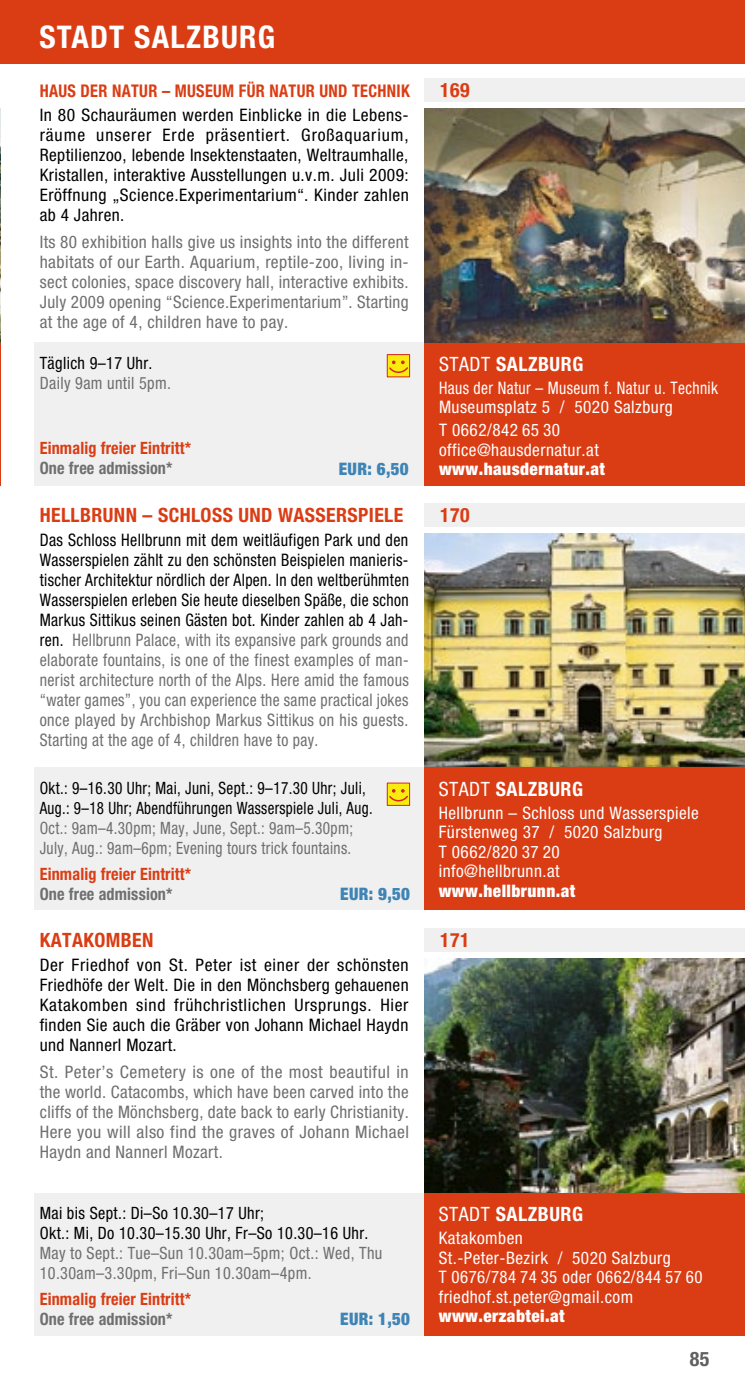
<style>
.page{position:relative;width:745px;height:1382px;background:#fff}
.page>*{position:absolute;margin:0;border:0;box-sizing:border-box;transform-origin:0 0}
.t1{font:700 condensed 31.25px "Helvetica Neue LT Std";letter-spacing:.04em;color:#fff}
.t2{font:700 condensed 20px "Helvetica Neue LT Std";color:#606060}
.t3{font:700 condensed 19.75px "Helvetica Neue LT Std";letter-spacing:.02em;color:#da3d14}
.t4{font:700 condensed 19.75px "Helvetica Neue LT Std";letter-spacing:.025em;color:#fff}
.t5{font:condensed 19.75px "Helvetica Neue LT Std";color:#fff}
.t6{font:700 condensed 17.5px "Helvetica Neue LT Std";letter-spacing:.02em;color:#da3d14;scale:.93 1}
.t7{font:condensed 17.25px/20px "Helvetica Neue LT Std";letter-spacing:.025em;color:#6f6f6f;text-align:justify;scale:.91 1}
.t8{font:condensed 17.25px/20px "Helvetica Neue LT Std";letter-spacing:.025em;color:#6f6f6f;text-align:justify}
.t9{font:condensed 17.25px/20px "Helvetica Neue LT Std";letter-spacing:.025em;color:#000;text-align:justify}
.t10{font:condensed 17.25px/19.5px "Helvetica Neue LT Std";letter-spacing:.025em;color:#fff}
.t11{font:condensed 17.25px/19.5px "Helvetica Neue LT Std";letter-spacing:.025em;color:#fff;scale:.9 1}
.t12{font:900 condensed 17.25px "Helvetica Neue LT Std";letter-spacing:.025em;color:#fff}
.t13{font:900 condensed 17.25px "Helvetica Neue LT Std";letter-spacing:.02em;color:#3e84b5}
.t14{font:condensed 17px/20px "Helvetica Neue LT Std";letter-spacing:.025em;color:#000;scale:.9 1}
.t15{font:condensed 17px/20px "Helvetica Neue LT Std";letter-spacing:.025em;color:#6f6f6f;scale:.95 1}
.t16{font:condensed 17px/20px "Helvetica Neue LT Std";letter-spacing:.025em;color:#6f6f6f;scale:.9 1}
.t17{font:condensed 17px/20px "Helvetica Neue LT Std";letter-spacing:.025em;color:#000;scale:.95 1}
.t18{font:700 condensed 17px "Helvetica Neue LT Std";color:#da3d14;scale:.95 1}
.t19{font:700 condensed 17px "Helvetica Neue LT Std";letter-spacing:.01em;color:#6f6f6f;scale:.95 1}
.s1{color:#000}
</style>
<div class="page">
<div style="left:34px;top:1193px;width:394px;height:142px;background:#f0f0f0"></div>
<div style="left:34px;top:767px;width:394px;height:143px;background:#f0f0f0"></div>
<div style="left:34px;top:342px;width:396px;height:144px;background:#f0f0f0"></div>
<div style="left:0;top:0;width:744px;height:64px;background:#da3d14"></div>
<div style="left:424px;top:78px;width:320px;height:23px;background:#f0f0f0"></div>
<div style="left:424px;top:503px;width:320px;height:24px;background:#f0f0f0"></div>
<div style="left:424px;top:928px;width:320px;height:24px;background:#f0f0f0"></div>
<img style="left:424px;top:959px;width:320px;height:234px">
<div style="left:424px;top:1193px;width:320px;height:142px;background:#da3d14"></div>
<img style="left:424px;top:534px;width:320px;height:233px">
<div style="left:424px;top:767px;width:320px;height:143px;background:#da3d14"></div>
<img style="left:424px;top:108px;width:320px;height:235px">
<div style="left:424px;top:343px;width:320px;height:142px;background:#da3d14"></div>
<img style="left:0;top:108px;width:1px;height:235px">
<hr style="left:0;top:343px;width:1px;height:142px;background:#da3d14">
<div style="left:386px;top:783px;width:24px;height:23px;background:#f9eb0f;border:1px solid #d82717"></div>
<svg style="left:387px;top:789px;width:22px;height:13px"></svg>
<div style="left:386px;top:354px;width:24px;height:23px;background:#f9eb0f;border:1px solid #d82717"></div>
<svg style="left:387px;top:360px;width:22px;height:14px"></svg>
<h1 class="t1" style="left:39px;top:18px;width:237px">STADT SALZBURG</h1>
<p class="t6" style="left:40px;top:80px;width:399px">HAUS DER NATUR – MUSEUM FÜR NATUR UND TECHNIK</p>
<p class="t3" style="left:440px;top:78px;width:31px">169</p>
<p class="t9" style="left:40px;top:104px;width:370px">In 80 Schauräumen werden Einblicke in die Lebens&shy;räume unserer Erde präsentiert. Großaquarium, Reptilienzoo, lebende Insektenstaaten, Weltraumhalle, Kristallen, interaktive Ausstellungen u.v.m. Juli 2009:<br>Eröffnung „Science.Experimentarium“. Kinder zahlen ab 4 Jahren.</p>
<p class="t8" style="left:40px;top:231px;width:370px">Its 80 exhibition halls give us insights into the different habitats of our Earth. Aquarium, reptile-zoo, living in&shy;sect colonies, space discovery hall, interactive exhibits.<br>July 2009 opening “Science.Experimentarium”. Starting at the age of 4, children have to pay.</p>
<p class="t17" style="left:40px;top:352px;width:120px">Täglich 9–17 Uhr.</p>
<p class="t15" style="left:40px;top:372px;width:139px">Daily 9am until 5pm.</p>
<p class="t18" style="left:40px;top:438px;width:161px">EINMALIG FREIER EINTRITT*</p>
<p class="t19" style="left:40px;top:458px;width:141px">ONE FREE ADMISSION*</p>
<p class="t13" style="left:338px;top:458px;width:71px">EUR: 6,50</p>
<p class="t5" style="left:439px;top:352px;width:22px">Stadt</p>
<p class="t4" style="left:495px;top:352px;width:89px">SALZBURG</p>
<p class="t11" style="left:439px;top:378px;width:311px">Haus der Natur – Museum f. Natur u. Technik<br>Museumsplatz 5 / 5020 Salzburg</p>
<p class="t10" style="left:439px;top:420px;width:161px">T 0662/842 65 30 office@hausdernatur.at</p>
<p class="t12" style="left:439px;top:459px;width:167px">www.hausdernatur.at</p>
<p class="t3" style="left:40px;top:503px;width:365px">HELLBRUNN – SCHLOSS UND WASSERSPIELE</p>
<p class="t3" style="left:440px;top:503px;width:31px">170</p>
<p class="t7" style="left:40px;top:529px;width:407px"><span class="s1">Das Schloss Hellbrunn mit dem weitläufigen Park und den Wasserspielen zählt zu den schönsten Beispielen manieris&shy;tischer Architektur nördlich der Alpen. In den weltberühmten Wasserspielen erleben Sie heute dieselben Späße, die schon Markus Sittikus seinen Gästen bot. Kinder zahlen ab 4 Jah&shy;ren.</span> Hellbrunn Palace, with its expansive park grounds and elaborate fountains, is one of the finest examples of man&shy;nerist architecture north of the Alps. Here amid the famous “water games”, you can experience the same practical jokes once played by Archbishop Markus Sittikus on his guests.<br>Starting at the age of 4, children have to pay.</p>
<p class="t14" style="left:40px;top:778px;width:371px">Okt.: 9–16.30 Uhr; Mai, Juni, Sept.: 9–17.30 Uhr; Juli,<br>Aug.: 9–18 Uhr; Abendführungen Wasserspiele Juli, Aug.</p>
<p class="t16" style="left:40px;top:818px;width:349px">Oct.: 9am–4.30pm; May, June, Sept.: 9am–5.30pm;<br>July, Aug.: 9am–6pm; Evening tours trick fountains.</p>
<p class="t18" style="left:40px;top:863px;width:161px">EINMALIG FREIER EINTRITT*</p>
<p class="t19" style="left:40px;top:883px;width:141px">ONE FREE ADMISSION*</p>
<p class="t13" style="left:340px;top:883px;width:71px">EUR: 9,50</p>
<p class="t5" style="left:438px;top:777px;width:22px">Stadt</p>
<p class="t4" style="left:495px;top:777px;width:89px">SALZBURG</p>
<p class="t10" style="left:438px;top:803px;width:261px">Hellbrunn – Schloss und Wasserspiele<br>Fürstenweg 37 / 5020 Salzburg<br>T 0662/820 37 20<br>info@hellbrunn.at</p>
<p class="t12" style="left:438px;top:880px;width:138px">www.hellbrunn.at</p>
<p class="t3" style="left:40px;top:928px;width:115px">KATAKOMBEN</p>
<p class="t3" style="left:440px;top:928px;width:31px">171</p>
<p class="t9" style="left:40px;top:955px;width:370px">Der Friedhof von St. Peter ist einer der schönsten Friedhöfe der Welt. Die in den Mönchsberg gehauenen Katakomben sind frühchristlichen Ursprungs. Hier finden Sie auch die Gräber von Johann Michael Haydn und Nannerl Mozart.</p>
<p class="t8" style="left:40px;top:1062px;width:370px">St. Peter’s Cemetery is one of the most beautiful in the world. Catacombs, which have been carved into the cliffs of the Mönchsberg, date back to early Christianity.<br>Here you will also find the graves of Johann Michael Haydn and Nannerl Mozart.</p>
<p class="t17" style="left:40px;top:1203px;width:347px">Mai bis Sept.: Di–So 10.30–17 Uhr;<br>Okt.: Mi, Do 10.30–15.30 Uhr, Fr–So 10.30–16 Uhr.</p>
<p class="t15" style="left:40px;top:1243px;width:362px">May to Sept.: Tue–Sun 10.30am–5pm; Oct.: Wed, Thu<br>10.30am–3.30pm, Fri–Sun 10.30am–4pm.</p>
<p class="t18" style="left:40px;top:1288px;width:161px">EINMALIG FREIER EINTRITT*</p>
<p class="t19" style="left:40px;top:1308px;width:141px">ONE FREE ADMISSION*</p>
<p class="t13" style="left:340px;top:1308px;width:71px">EUR: 1,50</p>
<p class="t5" style="left:438px;top:1203px;width:22px">Stadt</p>
<p class="t4" style="left:495px;top:1202px;width:89px">SALZBURG</p>
<p class="t10" style="left:438px;top:1228px;width:265px">Katakomben<br>St.-Peter-Bezirk / 5020 Salzburg<br>T 0676/784 74 35 oder 0662/844 57 60 friedhof.st.peter@gmail.com</p>
<p class="t12" style="left:438px;top:1305px;width:127px">www.erzabtei.at</p>
<p class="t2" style="left:689px;top:1347px;width:21px">85</p>
</div>
